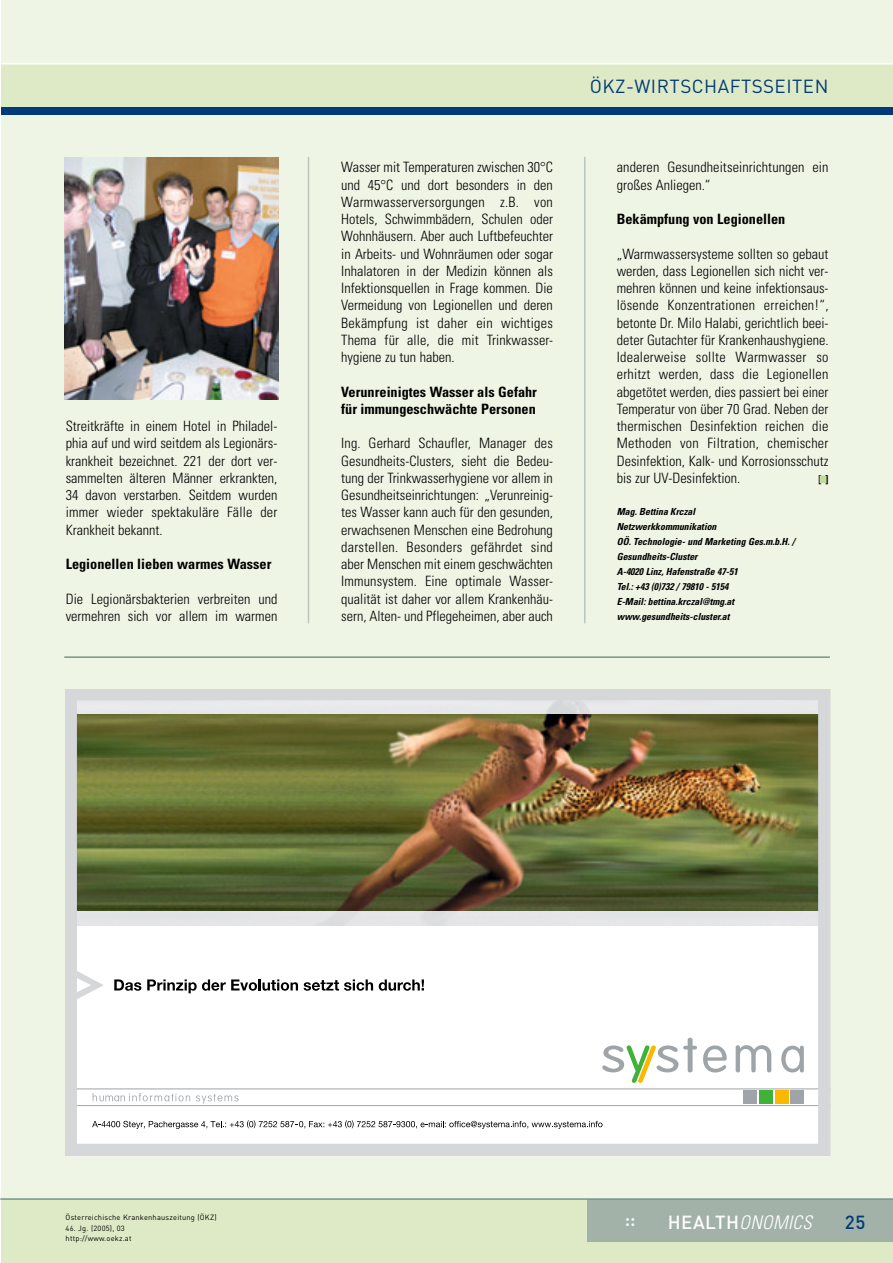
<style>
.page{position:relative;width:893px;height:1263px;background:#fff}
.page>*{position:absolute;margin:0;border:0;box-sizing:border-box;transform-origin:0 0}
.t1{font:18.75px "DIN";letter-spacing:.025em;color:#003a79}
.t2{font:italic 300 condensed 18.75px "Univers";letter-spacing:.02em;color:#fff}
.t3{font:18.75px "DIN Medium Alternate";color:#fff}
.t4{font:500 18.75px "DIN";color:#003a79}
.t5{font:300 condensed 14.25px/17.2px "Univers";color:#000;text-align:justify}
.t6{font:700 condensed 14.25px/17.2px "Univers";color:#000}
.t7{font:700 condensed 10.5px "Univers";color:#000}
.t8{font:italic 700 condensed 9.75px/15px "Univers";color:#000}
.t9{font:7.5px/10.5px "DIN";letter-spacing:.025em;color:#000}
.s1{color:#c2dc9f}
.s2{font-family:"DIN";font-weight:500;font-style:normal;font-stretch:normal}
</style>
<div class="page">
<div style="left:1px;top:0;width:891px;height:1262px;background:#eff5e5"></div>
<div style="left:1px;top:1199px;width:891px;height:63px;background:#deeac6"></div>
<div style="left:1px;top:106px;width:891px;height:9px;background:#003a79"></div>
<div style="left:1px;top:64px;width:891px;height:42px;background:#deeac6"></div>
<div style="left:587px;top:1199px;width:305px;height:43px;background:#a2b2a8"></div>
<hr style="left:1px;top:1198px;width:891px;height:2px;background:#789587">
<hr style="left:1px;top:63px;width:891px;height:2px;background:#fff">
<hr style="left:64px;top:656px;width:766px;height:2px;background:#789587">
<svg style="left:66px;top:689px;width:764px;height:467px;background:#b9b8a3"></svg>
<svg style="left:703px;top:1045px;width:23px;height:28px"></svg>
<svg style="left:781px;top:1046px;width:22px;height:27px"></svg>
<svg style="left:735px;top:1045px;width:36px;height:27px"></svg>
<svg style="left:602px;top:1038px;width:95px;height:45px;background:#e1e7d8"></svg>
<svg style="left:93px;top:1093px;width:97px;height:8px"></svg>
<svg style="left:196px;top:1094px;width:42px;height:10px"></svg>
<div style="left:743px;top:1091px;width:14px;height:13px;background:#9ea4a8"></div>
<div style="left:759px;top:1091px;width:13px;height:13px;background:#3fb237"></div>
<div style="left:775px;top:1091px;width:13px;height:13px;background:#fcb700"></div>
<div style="left:790px;top:1091px;width:14px;height:13px;background:#9ea4a8"></div>
<svg style="left:92px;top:1120px;width:510px;height:9px;background:#cecece"></svg>
<hr style="left:308px;top:157px;width:1px;height:466px;background:#bbc6bf">
<hr style="left:584px;top:157px;width:1px;height:466px;background:#bbc6bf">
<img style="left:64px;top:157px;width:214px;height:242px">
<p class="t5" style="left:66px;top:419px;width:213px">Streitkräfte in einem Hotel in Philadel&shy;phia auf und wird seitdem als Legionärs&shy;krankheit bezeichnet. 221 der dort ver&shy;sammelten älteren Männer erkrankten, 34 davon verstarben. Seitdem wurden immer wieder spektakuläre Fälle der Krankheit bekannt.</p>
<p class="t6" style="left:66px;top:557px;width:207px">Legionellen lieben warmes Wasser</p>
<p class="t5" style="left:66px;top:592px;width:213px">Die Legionärsbakterien verbreiten und vermehren sich vor allem im warmen</p>
<p class="t5" style="left:341px;top:160px;width:213px">Wasser mit Temperaturen zwischen 30°C und 45°C und dort besonders in den Warmwasserversorgungen z.B. von Hotels, Schwimmbädern, Schulen oder Wohnhäusern. Aber auch Luftbefeuchter in Arbeits- und Wohnräumen oder sogar Inhalatoren in der Medizin können als Infektionsquellen in Frage kommen. Die Vermeidung von Legionellen und deren Bekämpfung ist daher ein wichtiges Thema für alle, die mit Trinkwasser&shy;hygiene zu tun haben.</p>
<p class="t6" style="left:341px;top:385px;width:197px">Verunreinigtes Wasser als Gefahr für immungeschwächte Personen</p>
<p class="t5" style="left:341px;top:436px;width:213px">Ing. Gerhard Schaufler, Manager des Gesundheits-Clusters, sieht die Bedeu&shy;tung der Trinkwasserhygiene vor allem in Gesundheitseinrichtungen: „Verunreinig&shy;tes Wasser kann auch für den gesunden, erwachsenen Menschen eine Bedrohung darstellen. Besonders gefährdet sind aber Menschen mit einem geschwächten Immunsystem. Eine optimale Wasser&shy;qualität ist daher vor allem Krankenhäu&shy;sern, Alten- und Pflegeheimen, aber auch</p>
<h1 class="t1" style="left:589px;top:79px;width:240px">ÖKZ-WIRTSCHAFTSSEITEN</h1>
<p class="t5" style="left:616px;top:160px;width:213px">anderen Gesundheitseinrichtungen ein großes Anliegen.“</p>
<p class="t6" style="left:616px;top:212px;width:170px">Bekämpfung von Legionellen</p>
<p class="t5" style="left:616px;top:247px;width:213px">„Warmwassersysteme sollten so gebaut werden, dass Legionellen sich nicht ver&shy;mehren können und keine infektionsaus&shy;lösende Konzentrationen erreichen!“, betonte Dr. Milo Halabi, gerichtlich beei&shy;deter Gutachter für Krankenhaushygiene.<br>Idealerweise sollte Warmwasser so erhitzt werden, dass die Legionellen abgetötet werden, dies passiert bei einer Temperatur von über 70 Grad. Neben der thermischen Desinfektion reichen die Methoden von Filtration, chemischer Desinfektion, Kalk- und Korrosionsschutz bis zur UV-Desinfektion.</p>
<p class="t7" style="left:818px;top:475px;width:12px">[<span class="s1">■</span>]</p>
<p class="t8" style="left:616px;top:505px;width:179px">Mag. Bettina Krczal<br>Netzwerkkommunikation<br>OÖ. Technologie- und Marketing Ges.m.b.H. /<br>Gesundheits-Cluster<br>A-4020 Linz, Hafenstraße 47-51<br>Tel.: +43 (0)732 / 79810 - 5154<br>E-Mail: bettina.krczal@tmg.at www.gesundheits-cluster.at</p>
<p class="t9" style="left:66px;top:1213px;width:152px">Österreichische Krankenhauszeitung (ÖKZ)</p>
<p class="t9" style="left:66px;top:1224px;width:67px">46. Jg. (2005), 03 http://www.oekz.at</p>
<h1 class="t3" style="left:624px;top:1212px;width:13px">::</h1>
<h1 class="t2" style="left:667px;top:1215px;width:145px"><span class="s2">HEALTH</span>ONOMICS</h1>
<h1 class="t4" style="left:844px;top:1215px;width:22px">25</h1>
</div>
